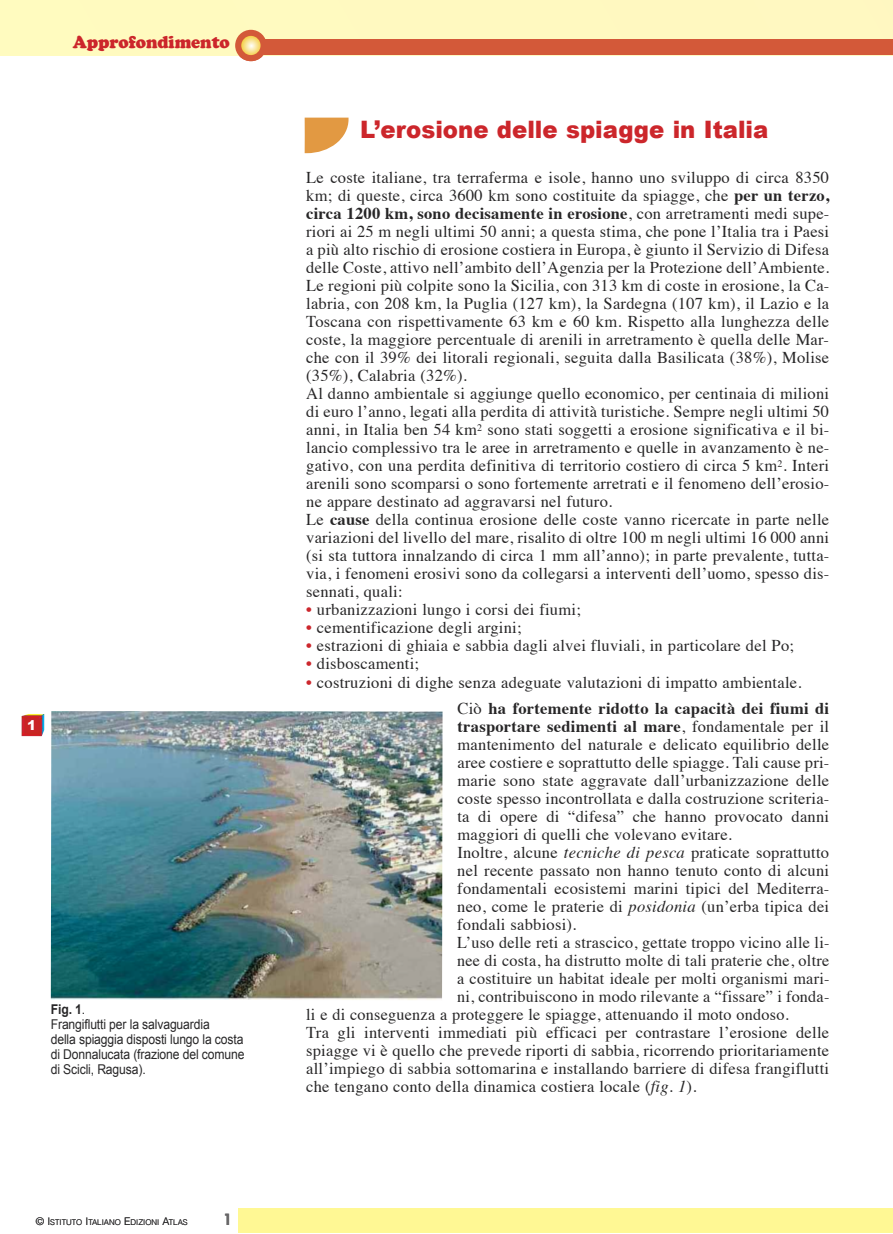
<style>
.page{position:relative;width:893px;height:1234px;background:#fff}
.page>*{position:absolute;margin:0;border:0;box-sizing:border-box;transform-origin:0 0}
.t1{font:900 24px "Arial";color:#cc262b;scale:.95 1}
.t2{font:900 18px "Cooper";color:#cc262b;scale:.95 1}
.t3{font:16.5px/18px "Times";letter-spacing:.015em;color:#272627}
.t4{font:700 16.5px "Times";letter-spacing:.015em;color:#272627}
.t5{font:800 15px "Futura";color:#686768}
.t6{font:13.5px/15px "Arial";letter-spacing:-.01em;color:#272627;scale:.9 1}
.t7{font:900 13.5px "Arial";color:#fff}
.t8{font:300 7.8px "Helvetica";color:#272627}
.s1{font-weight:700}
.s2{font-size:10.5px}
.s3{color:#cc272d}
.s4{font-weight:400}
.s5{font-style:italic}
</style>
<div class="page">
<div style="left:0;top:0;width:892px;height:55px;background:#fff9c0"></div>
<div style="left:250px;top:40px;width:642px;height:15px;background:#d35939"></div>
<div style="left:235px;top:30px;width:32px;height:31px;background:#d35939;border-radius:50%"></div>
<svg style="left:241px;top:36px;width:20px;height:19px"></svg>
<div style="left:238px;top:1208px;width:654px;height:24px;background:#fff894"></div>
<svg style="left:305px;top:118px;width:44px;height:35px"></svg>
<img style="left:51px;top:711px;width:392px;height:288px">
<img style="left:22px;top:714px;width:22px;height:22px">
<p class="t2" style="left:73px;top:32px;width:167px">Approfondimento</p>
<p class="t7" style="left:27px;top:715px;width:11px">1</p>
<p class="t6" style="left:51px;top:1001px;width:217px"><span class="s1">Fig. 1</span>.<br>Frangiflutti per la salvaguardia<br>della spiaggia disposti lungo la costa di Donnalucata (frazione del comune di Scicli, Ragusa).</p>
<p class="t8" style="left:36px;top:1218px;width:153px"><span class="s2">© I</span>STITUTO <span class="s2">I</span>TALIANO <span class="s2">E</span>DIZIONI <span class="s2">A</span>TLAS</p>
<p class="t5" style="left:223px;top:1211px;width:10px">1</p>
<h1 class="t1" style="left:360px;top:112px;width:431px">L’erosione delle spiagge in Italia</h1>
<p class="t3" style="left:306px;top:170px;width:525px">Le coste italiane, tra terraferma e isole, hanno uno sviluppo di circa 8350 km; di queste, circa 3600 km sono costituite da spiagge, che <span class="s1">per un terzo, circa 1200 km, sono decisamente in erosione</span>, con arretramenti medi supe&shy;riori ai 25 m negli ultimi 50 anni; a questa stima, che pone l’Italia tra i Paesi a più alto rischio di erosione costiera in Europa, è giunto il Servizio di Difesa delle Coste, attivo nell’ambito dell’Agenzia per la Protezione dell’Ambiente.<br>Le regioni più colpite sono la Sicilia, con 313 km di coste in erosione, la Ca&shy;labria, con 208 km, la Puglia (127 km), la Sardegna (107 km), il Lazio e la Toscana con rispettivamente 63 km e 60 km. Rispetto alla lunghezza delle coste, la maggiore percentuale di arenili in arretramento è quella delle Mar&shy;che con il 39% dei litorali regionali, seguita dalla Basilicata (38%), Molise (35%), Calabria (32%).<br>Al danno ambientale si aggiunge quello economico, per centinaia di milioni di euro l’anno, legati alla perdita di attività turistiche. Sempre negli ultimi 50 anni, in Italia ben 54 km<sup>2</sup> sono stati soggetti a erosione significativa e il bi&shy;lancio complessivo tra le aree in arretramento e quelle in avanzamento è ne&shy;gativo, con una perdita definitiva di territorio costiero di circa 5 km<sup>2</sup>. Interi arenili sono scomparsi o sono fortemente arretrati e il fenomeno dell’erosio&shy;ne appare destinato ad aggravarsi nel futuro.<br>Le <span class="s1">cause</span> della continua erosione delle coste vanno ricercate in parte nelle variazioni del livello del mare, risalito di oltre 100 m negli ultimi 16 000 anni (si sta tuttora innalzando di circa 1 mm all’anno); in parte prevalente, tutta&shy;via, i fenomeni erosivi sono da collegarsi a interventi dell’uomo, spesso dis&shy;sennati, quali:</p>
<p class="t3" style="left:306px;top:602px;width:276px"><span class="s3">•</span> urbanizzazioni lungo i corsi dei fiumi;</p>
<p class="t3" style="left:306px;top:620px;width:217px"><span class="s3">•</span> cementificazione degli argini;</p>
<p class="t3" style="left:306px;top:638px;width:489px"><span class="s3">•</span> estrazioni di ghiaia e sabbia dagli alvei fluviali, in particolare del Po;</p>
<p class="t3" style="left:306px;top:656px;width:115px"><span class="s3">•</span> disboscamenti;</p>
<p class="t3" style="left:458px;top:670px;width:373px;line-height:26.5px;text-indent:-151px"><span class="s3">•</span> costruzioni di dighe senza adeguate valutazioni di impatto ambientale.<br>Ciò <span class="s1">ha fortemente ridotto la capacità dei fiumi di</span></p>
<p class="t4" style="left:458px;top:719px;width:373px">trasportare sedimenti al mare<span class="s4">, fondamentale per il</span></p>
<p class="t3" style="left:457px;top:736px;width:373px">mantenimento del naturale e delicato equilibrio delle</p>
<p class="t3" style="left:457px;top:754px;width:373px">aree costiere e soprattutto delle spiagge. Tali cause pri-</p>
<p class="t3" style="left:457px;top:772px;width:373px">marie sono state aggravate dall’urbanizzazione delle</p>
<p class="t3" style="left:457px;top:790px;width:373px">coste spesso incontrollata e dalla costruzione scriteria-</p>
<p class="t3" style="left:457px;top:808px;width:373px">ta di opere di “difesa” che hanno provocato danni</p>
<p class="t3" style="left:457px;top:826px;width:276px">maggiori di quelli che volevano evitare.</p>
<p class="t3" style="left:457px;top:844px;width:373px">Inoltre, alcune <span class="s5">tecniche di pesca</span> praticate soprattutto</p>
<p class="t3" style="left:457px;top:862px;width:373px">nel recente passato non hanno tenuto conto di alcuni</p>
<p class="t3" style="left:457px;top:880px;width:374px">fondamentali ecosistemi marini tipici del Mediterra-</p>
<p class="t3" style="left:457px;top:898px;width:373px">neo, come le praterie di <span class="s5">posidonia</span> (un’erba tipica dei</p>
<p class="t3" style="left:457px;top:916px;width:121px">fondali sabbiosi).</p>
<p class="t3" style="left:457px;top:934px;width:374px">L’uso delle reti a strascico, gettate troppo vicino alle li-</p>
<p class="t3" style="left:457px;top:952px;width:374px">nee di costa, ha distrutto molte di tali praterie che, oltre</p>
<p class="t3" style="left:457px;top:970px;width:374px">a costituire un habitat ideale per molti organismi mari-</p>
<p class="t3" style="left:457px;top:988px;width:374px">ni, contribuiscono in modo rilevante a “fissare” i fonda-</p>
<p class="t3" style="left:306px;top:1006px;width:484px">li e di conseguenza a proteggere le spiagge, attenuando il moto ondoso.</p>
<p class="t3" style="left:306px;top:1024px;width:524px">Tra gli interventi immediati più efficaci per contrastare l’erosione delle</p>
<p class="t3" style="left:306px;top:1042px;width:524px">spiagge vi è quello che prevede riporti di sabbia, ricorrendo prioritariamente</p>
<p class="t3" style="left:306px;top:1060px;width:524px">all’impiego di sabbia sottomarina e installando barriere di difesa frangiflutti</p>
<p class="t3" style="left:306px;top:1078px;width:392px">che tengano conto della dinamica costiera locale (<span class="s5">fig. 1</span>).</p>
</div>
